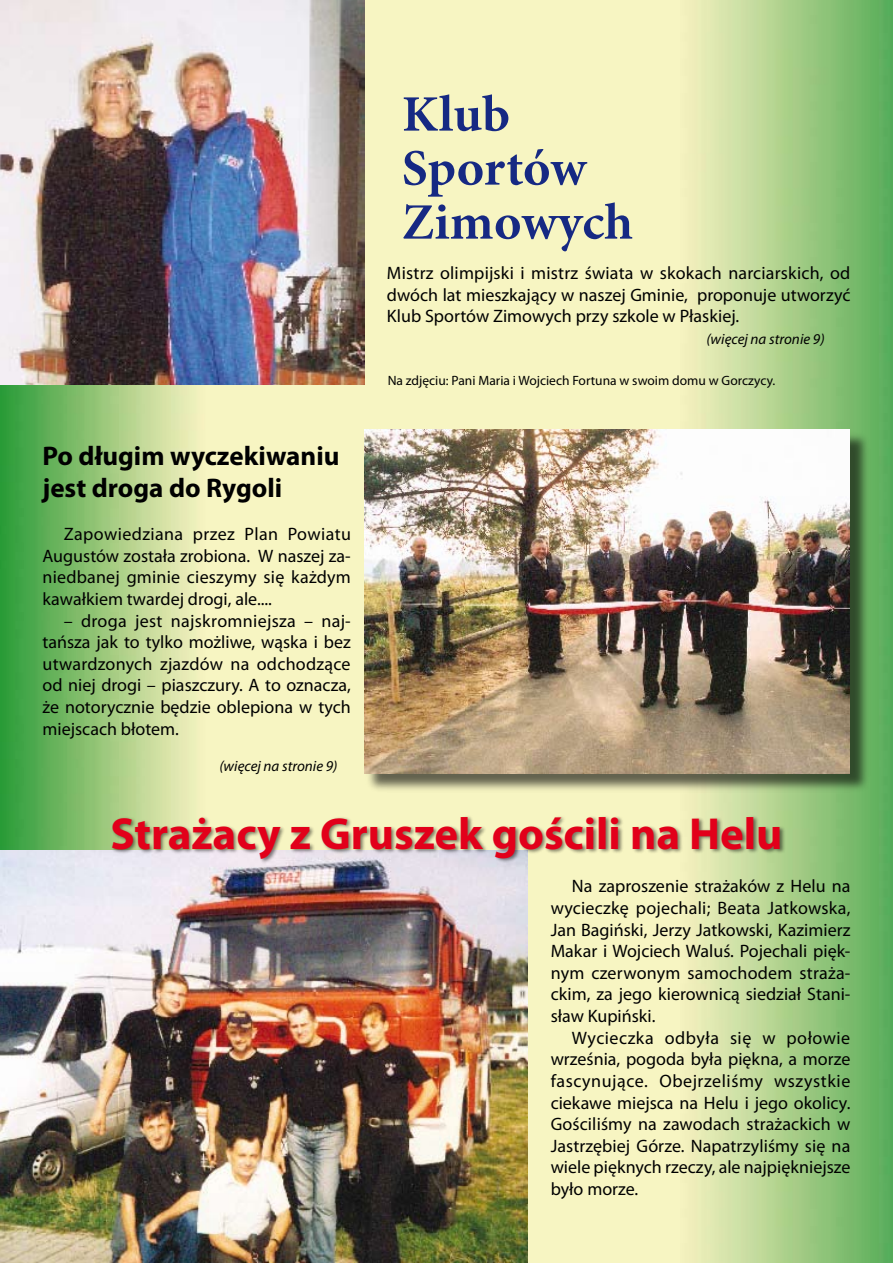
<style>
.page{position:relative;width:893px;height:1263px;background:#fff}
.page>*{position:absolute;margin:0;border:0;box-sizing:border-box;transform-origin:0 0}
.t1{font:700 51px/54px "Minion Pro";color:#162983}
.t2{font:700 45px "Myriad Pro";color:#e2001a}
.t3{font:700 27px/32.4px "Myriad Pro";color:#000}
.t4{font:18px/21.6px "Myriad Pro";color:#000;text-align:justify}
.t5{font:italic 15px "Myriad Pro";color:#000}
.t6{font:13.5px "Myriad Pro";color:#000}
</style>
<div class="page">
<img style="left:0;top:0;width:893px;height:1263px">
<img style="left:0;top:850px;width:527px;height:413px">
<div style="left:111px;top:814px;width:675px;height:51px;background:#000;opacity:.5"></div>
<div style="left:366px;top:431px;width:505px;height:363px;background:#000;opacity:.6"></div>
<img style="left:364px;top:429px;width:485px;height:345px">
<img style="left:0;top:0;width:365px;height:385px">
<h1 class="t1" style="left:402px;top:89px;width:233px">Klub<br>Sportów<br>Zimowych</h1>
<p class="t4" style="left:387px;top:262px;width:465px">Mistrz olimpijski i mistrz świata w skokach narciarskich, od dwóch lat mieszkający w naszej Gminie, proponuje utworzyć Klub Sportów Zimowych przy szkole w Płaskiej.</p>
<p class="t5" style="left:706px;top:330px;width:120px">(więcej na stronie 9)</p>
<h3 class="t3" style="left:43px;top:438px;width:298px">Po długim wyczekiwaniu jest droga do Rygoli</h3>
<p class="t4" style="left:43px;top:523px;width:310px;text-indent:21px">Zapowiedziana przez Plan Powiatu Augustów została zrobiona. W naszej za&shy;niedbanej gminie cieszymy się każdym kawałkiem twardej drogi, ale....</p>
<p class="t4" style="left:43px;top:609px;width:310px;text-indent:21px">– droga jest najskromniejsza – naj&shy;tańsza jak to tylko możliwe, wąska i bez utwardzonych zjazdów na odchodzące od niej drogi – piaszczury. A to oznacza, że notorycznie będzie oblepiona w tych miejscach błotem.</p>
<p class="t5" style="left:219px;top:756px;width:120px">(więcej na stronie 9)</p>
<p class="t6" style="left:388px;top:372px;width:389px">Na zdjęciu: Pani Maria i Wojciech Fortuna w swoim domu w Gorczycy.</p>
<h2 class="t2" style="left:111px;top:804px;width:673px">Strażacy z Gruszek gościli na Helu</h2>
<p class="t4" style="left:551px;top:875px;width:301px;text-indent:21px">Na zaproszenie strażaków z Helu na wycieczkę pojechali; Beata Jatkowska, Jan Bagiński, Jerzy Jatkowski, Kazimierz Makar i Wojciech Waluś. Pojechali pięk&shy;nym czerwonym samochodem straża&shy;ckim, za jego kierownicą siedział Stani&shy;sław Kupiński.</p>
<p class="t4" style="left:551px;top:1026px;width:301px;text-indent:21px">Wycieczka odbyła się w połowie września, pogoda była piękna, a morze fascynujące. Obejrzeliśmy wszystkie ciekawe miejsca na Helu i jego okolicy.<br>Gościliśmy na zawodach strażackich w Jastrzębiej Górze. Napatrzyliśmy się na wiele pięknych rzeczy, ale najpiękniejsze było morze.</p>
</div>
